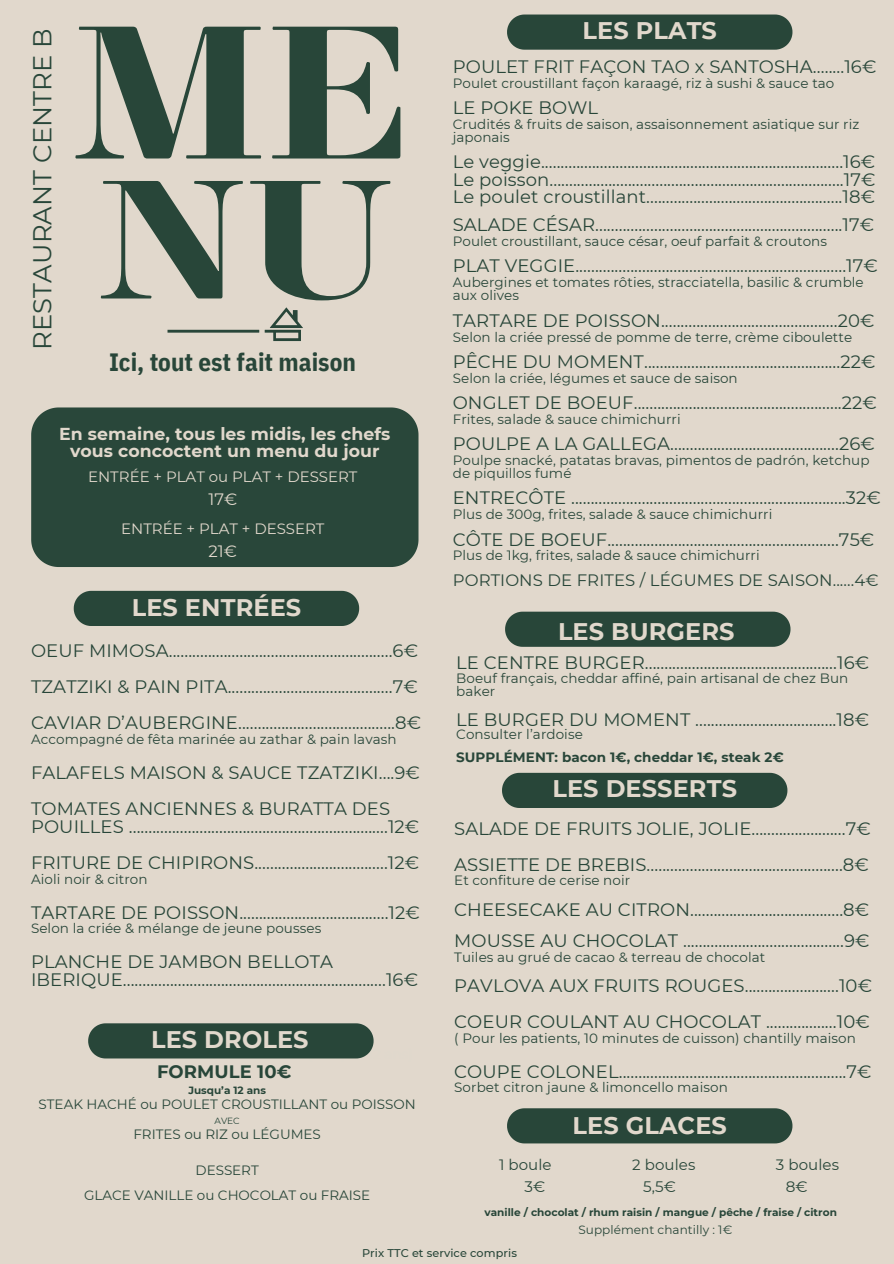
<style>
.page{position:relative;width:894px;height:1264px;background:#fff}
.page>*{position:absolute;margin:0;border:0;box-sizing:border-box;transform-origin:0 0}
.t1{font:25.8px "Montserrat";letter-spacing:.005em;color:#284639}
.t2{font:700 25.05px "IBM Plex Sans Cond";color:#284639}
.t3{font:700 24px "Montserrat";letter-spacing:.005em;color:#e1d8cc}
.t4{font:24px "Montserrat";letter-spacing:.005em;color:#e1d8cc}
.t5{font:18px/18px "Montserrat";letter-spacing:.005em;color:#284639}
.t6{font:700 18px "Montserrat";letter-spacing:.005em;color:#284639}
.t7{font:700 17.25px/16.8px "Montserrat";letter-spacing:.005em;color:#e1d8cc;text-align:center}
.t8{font:16.5px "Montserrat";letter-spacing:.005em;color:#284639}
.t9{font:16.5px "Montserrat";color:#e1d8cc}
.t10{font:15.15px "Montserrat";color:#284639}
.t11{font:15px "Montserrat";color:#e1d8cc}
.t12{font:15px "Montserrat";letter-spacing:.005em;color:#284639}
.t13{font:13.5px/13px "Montserrat";letter-spacing:.005em;color:#284639}
.t14{font:700 13.5px "Montserrat";letter-spacing:.005em;color:#284639}
.t15{font:12px "Montserrat";letter-spacing:.005em;color:#284639}
.t16{font:500 11.25px "Montserrat";letter-spacing:.005em;color:#284639}
.t17{font:700 10.5px "Montserrat";letter-spacing:.005em;color:#284639}
.t18{font:9px "Montserrat";color:#284639}
</style>
<div class="page">
<div style="left:0;top:0;width:893px;height:1263px;background:#e1d8cc"></div>
<svg style="left:101px;top:181px;width:142px;height:117px"></svg>
<svg style="left:250px;top:181px;width:140px;height:119px"></svg>
<svg style="left:75px;top:27px;width:186px;height:131px"></svg>
<svg style="left:272px;top:27px;width:128px;height:131px"></svg>
<svg style="left:167px;top:307px;width:136px;height:34px"></svg>
<div style="left:507px;top:15px;width:285px;height:34px;background:#284639"></div>
<div style="left:74px;top:591px;width:285px;height:34px;background:#284639"></div>
<div style="left:88px;top:1023px;width:285px;height:35px;background:#284639"></div>
<div style="left:31px;top:407px;width:387px;height:160px;background:#29473a"></div>
<div style="left:507px;top:1108px;width:285px;height:35px;background:#284639"></div>
<div style="left:502px;top:772px;width:285px;height:35px;background:#284639"></div>
<div style="left:505px;top:611px;width:285px;height:35px;background:#284639"></div>
<p class="t1" style="left:27px;top:350px;width:323px;rotate:-90deg">RESTAURANT CENTRE B</p>
<p class="t2" style="left:109px;top:345px;width:248px">Ici, tout est fait maison</p>
<p class="t7" style="left:59px;top:426px;width:332px">En semaine, tous les midis, les chefs vous concoctent un menu du jour</p>
<p class="t11" style="left:88px;top:468px;width:271px">ENTRÉE + PLAT ou PLAT + DESSERT</p>
<p class="t9" style="left:208px;top:489px;width:30px">17€</p>
<p class="t11" style="left:121px;top:519px;width:205px">ENTRÉE + PLAT + DESSERT</p>
<p class="t9" style="left:208px;top:540px;width:30px">21€</p>
<p class="t3" style="left:132px;top:592px;width:171px">LES ENTRÉES</p>
<h6 class="t5" style="left:31px;top:642px;width:388px">OEUF MIMOSA.........................................................6€</h6>
<p class="t5" style="left:31px;top:678px;width:388px">TZATZIKI &amp; PAIN PITA..........................................7€</p>
<p class="t5" style="left:31px;top:714px;width:391px">CAVIAR D’AUBERGINE........................................8€</p>
<h6 class="t13" style="left:31px;top:732px;width:367px">Accompagné de fêta marinée au zathar &amp; pain lavash</h6>
<p class="t5" style="left:31px;top:763px;width:390px">FALAFELS MAISON &amp; SAUCE TZATZIKI....9€</p>
<p class="t5" style="left:31px;top:799px;width:390px">TOMATES ANCIENNES &amp; BURATTA DES<br>POUILLES ..................................................................12€</p>
<h6 class="t5" style="left:31px;top:853px;width:389px">FRITURE DE CHIPIRONS..................................12€</h6>
<p class="t13" style="left:31px;top:872px;width:118px">Aioli noir &amp; citron</p>
<p class="t5" style="left:31px;top:903px;width:390px">TARTARE DE POISSON......................................12€</p>
<p class="t13" style="left:31px;top:921px;width:292px">Selon la criée &amp; mélange de jeune pousses</p>
<p class="t5" style="left:31px;top:952px;width:388px">PLANCHE DE JAMBON BELLOTA<br>IBERIQUE...................................................................16€</p>
<p class="t3" style="left:151px;top:1024px;width:159px">LES DROLES</p>
<p class="t17" style="left:188px;top:1083px;width:79px">Jusqu’a 12 ans</p>
<p class="t13" style="left:39px;top:1097px;width:378px">STEAK HACHÉ ou POULET CROUSTILLANT ou POISSON</p>
<p class="t18" style="left:214px;top:1114px;width:27px">AVEC</p>
<p class="t13" style="left:133px;top:1127px;width:189px">FRITES ou RIZ ou LÉGUMES</p>
<p class="t13" style="left:195px;top:1163px;width:65px">DESSERT</p>
<h1 class="t13" style="left:84px;top:1188px;width:288px">GLACE VANILLE ou CHOCOLAT ou FRAISE</h1>
<p class="t6" style="left:157px;top:1060px;width:136px">FORMULE 10€</p>
<h1 class="t3" style="left:582px;top:16px;width:136px">LES PLATS</h1>
<h2 class="t5" style="left:452px;top:57px;width:425px">POULET FRIT FAÇON TAO x SANTOSHA........16€</h2>
<h3 class="t13" style="left:452px;top:76px;width:383px">Poulet croustillant façon karaagé, riz à sushi &amp; sauce tao</h3>
<p class="t5" style="left:452px;top:99px;width:147px">LE POKE BOWL</p>
<p class="t13" style="left:452px;top:117px;width:408px">Crudités &amp; fruits de saison, assaisonnement asiatique sur riz japonais</p>
<p class="t5" style="left:452px;top:153px;width:424px">Le veggie.............................................................................16€</p>
<p class="t5" style="left:452px;top:170px;width:424px">Le poisson...........................................................................17€</p>
<p class="t5" style="left:452px;top:188px;width:424px">Le poulet croustillant..................................................18€</p>
<p class="t5" style="left:452px;top:216px;width:423px">SALADE CÉSAR...............................................................17€</p>
<p class="t13" style="left:452px;top:235px;width:376px">Poulet croustillant, sauce césar, oeuf parfait &amp; croutons</p>
<h1 class="t5" style="left:452px;top:257px;width:426px">PLAT VEGGIE.....................................................................17€</h1>
<h6 class="t13" style="left:452px;top:276px;width:412px">Aubergines et tomates rôties, stracciatella, basilic &amp; crumble aux olives</h6>
<h6 class="t5" style="left:452px;top:311px;width:423px">TARTARE DE POISSON.............................................20€</h6>
<p class="t13" style="left:452px;top:330px;width:401px">Selon la criée pressé de pomme de terre, crème ciboulette</p>
<p class="t5" style="left:452px;top:352px;width:424px">PÊCHE DU MOMENT..................................................22€</p>
<h6 class="t13" style="left:452px;top:371px;width:286px">Selon la criée, légumes et sauce de saison</h6>
<h6 class="t5" style="left:452px;top:393px;width:425px">ONGLET DE BOEUF.....................................................22€</h6>
<p class="t13" style="left:452px;top:412px;width:229px">Frites, salade &amp; sauce chimichurri</p>
<p class="t5" style="left:452px;top:435px;width:423px">POULPE A LA GALLEGA...........................................26€</p>
<p class="t13" style="left:452px;top:453px;width:418px">Poulpe snacké, patatas bravas, pimentos de padrón, ketchup de piquillos fumé</p>
<p class="t5" style="left:452px;top:489px;width:429px">ENTRECÔTE ......................................................................32€</p>
<h6 class="t13" style="left:452px;top:508px;width:321px">Plus de 300g, frites, salade &amp; sauce chimichurri</h6>
<p class="t5" style="left:452px;top:530px;width:423px">CÔTE DE BOEUF...........................................................75€</p>
<h1 class="t13" style="left:452px;top:549px;width:308px">Plus de 1kg, frites, salade &amp; sauce chimichurri</h1>
<h4 class="t8" style="left:452px;top:570px;width:427px">PORTIONS DE FRITES / LÉGUMES DE SAISON......4€</h4>
<p class="t3" style="left:558px;top:617px;width:178px">LES BURGERS</p>
<p class="t5" style="left:456px;top:654px;width:414px">LE CENTRE BURGER.................................................16€</p>
<p class="t13" style="left:456px;top:671px;width:393px">Boeuf français, cheddar affiné, pain artisanal de chez Bun baker</p>
<p class="t5" style="left:456px;top:710px;width:414px">LE BURGER DU MOMENT ....................................18€</p>
<p class="t13" style="left:456px;top:727px;width:128px">Consulter l’ardoise</p>
<h4 class="t14" style="left:456px;top:748px;width:329px">SUPPLÉMENT: bacon 1€, cheddar 1€, steak 2€</h4>
<h1 class="t4" style="left:458px;top:770px;width:155px">Les desserts.</h1>
<p class="t3" style="left:552px;top:774px;width:186px">LES DESSERTS</p>
<p class="t5" style="left:454px;top:819px;width:418px">SALADE DE FRUITS JOLIE, JOLIE........................7€</p>
<p class="t5" style="left:454px;top:855px;width:416px">ASSIETTE DE BREBIS..................................................8€</p>
<p class="t13" style="left:454px;top:874px;width:177px">Et confiture de cerise noir</p>
<p class="t5" style="left:454px;top:900px;width:416px">CHEESECAKE AU CITRON.......................................8€</p>
<p class="t5" style="left:454px;top:931px;width:417px">MOUSSE AU CHOCOLAT .........................................9€</p>
<p class="t13" style="left:454px;top:950px;width:312px">Tuiles au grué de cacao &amp; terreau de chocolat</p>
<p class="t5" style="left:454px;top:976px;width:419px">PAVLOVA AUX FRUITS ROUGES........................10€</p>
<p class="t5" style="left:454px;top:1012px;width:417px">COEUR COULANT AU CHOCOLAT ..................10€</p>
<p class="t13" style="left:454px;top:1031px;width:403px">( Pour les patients, 10 minutes de cuisson) chantilly maison</p>
<h6 class="t5" style="left:454px;top:1062px;width:419px">COUPE COLONEL..........................................................7€</h6>
<p class="t13" style="left:454px;top:1081px;width:275px">Sorbet citron jaune &amp; limoncello maison</p>
<p class="t3" style="left:572px;top:1110px;width:156px">LES GLACES</p>
<p class="t12" style="left:499px;top:1155px;width:54px">1 boule</p>
<p class="t12" style="left:632px;top:1155px;width:65px">2 boules</p>
<p class="t12" style="left:775px;top:1155px;width:65px">3 boules</p>
<p class="t10" style="left:524px;top:1177px;width:22px">3€</p>
<p class="t10" style="left:642px;top:1177px;width:34px">5,5€</p>
<p class="t10" style="left:785px;top:1177px;width:23px">8€</p>
<p class="t17" style="left:484px;top:1205px;width:354px">vanille / chocolat / rhum raisin / mangue / pêche / fraise / citron</p>
<p class="t15" style="left:578px;top:1221px;width:155px">Supplément chantilly : 1€</p>
<p class="t16" style="left:362px;top:1246px;width:156px">Prix TTC et service compris</p>
</div>
